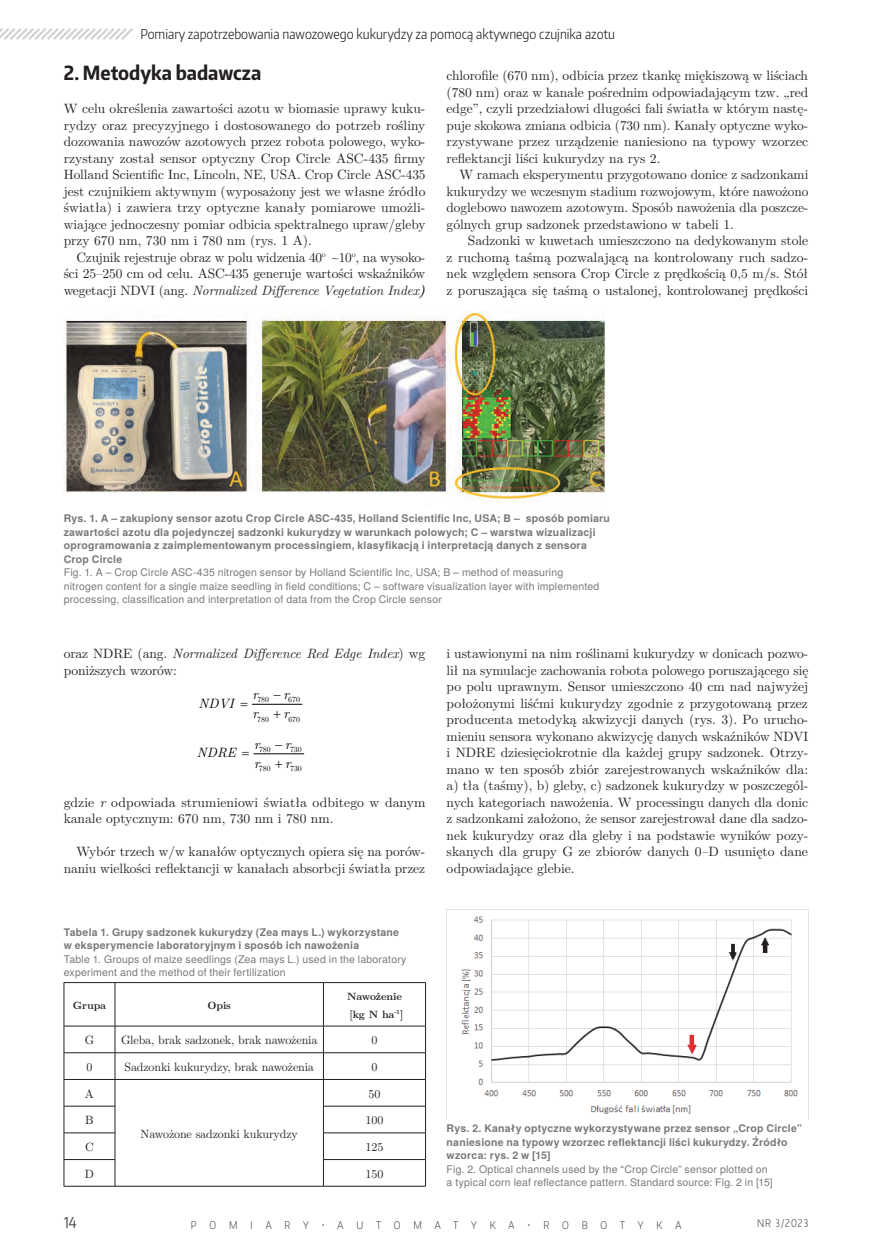
<style>
.page{position:relative;width:872px;height:1255px;background:#fff}
.page>*{position:absolute;margin:0;border:0;box-sizing:border-box;transform-origin:0 0}
.t1{font:700 19.5px "Encode Sans Condensed";color:#231f20}
.t2{font:300 15px "Encode Sans Condensed";color:#231f20}
.t3{font:13.5px/16.5px "LM Roman 10";letter-spacing:-.005em;color:#231f20;text-align:justify}
.t4{font:300 13.5px "Encode Sans Condensed";color:#231f20}
.t5{font:italic 13.5px "LM Roman 10";letter-spacing:.005em;color:#000001}
.t6{font:12px "LM Roman 10";letter-spacing:-.01em;color:#231f20}
.t7{font:700 10.5px/13.5px "Te X Gyre Heros";letter-spacing:.02em;color:#76787b}
.t8{font:10.5px/13.5px "Te X Gyre Heros";letter-spacing:.015em;color:#76787b}
.t9{font:200 10.5px "Encode Sans Condensed";letter-spacing:1.225em;color:#231f20}
.t10{font:700 10.5px/18px "LM Roman 10";letter-spacing:-.01em;color:#231f20}
.t11{font:7.8px "LM Roman 10";letter-spacing:-.005em;color:#000001}
.s1{font-style:italic}
.s2{font-weight:700;font-style:italic}
</style>
<div class="page">
<hr style="left:64px;top:982px;width:51px;height:1px;background:#231f20">
<hr style="left:64px;top:982px;width:1px;height:43px;background:#231f20">
<hr style="left:115px;top:982px;width:208px;height:1px;background:#231f20">
<hr style="left:115px;top:982px;width:1px;height:43px;background:#231f20">
<hr style="left:323px;top:982px;width:103px;height:1px;background:#231f20">
<hr style="left:323px;top:982px;width:1px;height:43px;background:#231f20">
<hr style="left:425px;top:982px;width:1px;height:43px;background:#231f20">
<hr style="left:64px;top:1025px;width:51px;height:1px;background:#231f20">
<hr style="left:115px;top:1025px;width:208px;height:1px;background:#231f20">
<hr style="left:323px;top:1025px;width:103px;height:1px;background:#231f20">
<hr style="left:64px;top:1052px;width:51px;height:1px;background:#231f20">
<hr style="left:115px;top:1052px;width:208px;height:1px;background:#231f20">
<hr style="left:323px;top:1052px;width:103px;height:1px;background:#231f20">
<hr style="left:64px;top:1079px;width:51px;height:1px;background:#231f20">
<hr style="left:115px;top:1079px;width:208px;height:1px;background:#231f20">
<hr style="left:115px;top:1185px;width:208px;height:1px;background:#231f20">
<hr style="left:323px;top:1079px;width:103px;height:1px;background:#231f20">
<hr style="left:64px;top:1105px;width:51px;height:1px;background:#231f20">
<hr style="left:323px;top:1105px;width:103px;height:1px;background:#231f20">
<hr style="left:64px;top:1132px;width:51px;height:1px;background:#231f20">
<hr style="left:323px;top:1132px;width:103px;height:1px;background:#231f20">
<hr style="left:64px;top:1159px;width:51px;height:1px;background:#231f20">
<svg style="left:64px;top:1026px;width:1px;height:159px"></svg>
<svg style="left:115px;top:1026px;width:1px;height:159px"></svg>
<hr style="left:64px;top:1185px;width:51px;height:1px;background:#231f20">
<hr style="left:323px;top:1159px;width:103px;height:1px;background:#231f20">
<svg style="left:323px;top:1026px;width:1px;height:159px"></svg>
<svg style="left:425px;top:1026px;width:1px;height:159px"></svg>
<hr style="left:323px;top:1185px;width:103px;height:1px;background:#231f20">
<img style="left:64px;top:311px;width:542px;height:190px">
<img style="left:446px;top:909px;width:362px;height:210px">
<hr style="left:252px;top:704px;width:50px;height:1px;background:#000001">
<hr style="left:254px;top:753px;width:50px;height:1px;background:#000001">
<svg style="left:0;top:28px;width:133px;height:12px"></svg>
<p class="t4" style="left:140px;top:25px;width:476px">Pomiary zapotrzebowania nawozowego kukurydzy za pomocą aktywnego czujnika azotu</p>
<h1 class="t1" style="left:64px;top:60px;width:199px">2. Metodyka badawcza</h1>
<p class="t3" style="left:64px;top:99px;width:363px">W celu określenia zawartości azotu w biomasie uprawy kuku&shy;rydzy oraz precyzyjnego i dostosowanego do potrzeb rośliny dozowania nawozów azotowych przez robota polowego, wyko&shy;rzystany został sensor optyczny Crop Circle ASC-435 firmy Holland Scientific Inc, Lincoln, NE, USA. Crop Circle ASC-435 jest czujnikiem aktywnym (wyposażony jest we własne źródło światła) i zawiera trzy optyczne kanały pomiarowe umożli&shy;wiające jednoczesny pomiar odbicia spektralnego upraw/gleby przy 670 nm, 730 nm i 780 nm (rys. 1 A).</p>
<p class="t3" style="left:64px;top:248px;width:363px;text-indent:13px">Czujnik rejestruje obraz w polu widzenia 40<sup>o</sup> ~10<sup>o</sup>, na wysoko&shy;ści 25–250 cm od celu. ASC-435 generuje wartości wskaźników wegetacji NDVI (ang. <span class="s1">Normalized Difference Vegetation Index</span><span class="s2">)</span></p>
<p class="t3" style="left:446px;top:66px;width:363px">chlorofile (670 nm), odbicia przez tkankę miękiszową w liściach (780 nm) oraz w kanale pośrednim odpowiadającym tzw. „red edge”, czyli przedziałowi długości fali światła w którym nastę&shy;puje skokowa zmiana odbicia (730 nm). Kanały optyczne wyko&shy;rzystywane przez urządzenie naniesiono na typowy wzorzec reflektancji liści kukurydzy na rys 2.</p>
<p class="t3" style="left:446px;top:165px;width:363px;text-indent:13px">W ramach eksperymentu przygotowano donice z sadzonkami kukurydzy we wczesnym stadium rozwojowym, które nawożono doglebowo nawozem azotowym. Sposób nawożenia dla poszcze&shy;gólnych grup sadzonek przedstawiono w tabeli 1.</p>
<p class="t3" style="left:446px;top:231px;width:363px;text-indent:21px">Sadzonki w kuwetach umieszczono na dedykowanym stole z ruchomą taśmą pozwalającą na kontrolowany ruch sadzo&shy;nek względem sensora Crop Circle z prędkością 0,5 m/s. Stół z poruszająca się taśmą o ustalonej, kontrolowanej prędkości</p>
<p class="t7" style="left:64px;top:511px;width:547px">Rys. 1. A – zakupiony sensor azotu Crop Circle ASC-435, Holland Scientific Inc, USA; B – sposób pomiaru zawartości azotu dla pojedynczej sadzonki kukurydzy w warunkach polowych; C – warstwa wizualizacji oprogramowania z zaimplementowanym processingiem, klasyfikacją i interpretacją danych z sensora Crop Circle</p>
<p class="t8" style="left:64px;top:564px;width:537px">Fig. 1. A – Crop Circle ASC-435 nitrogen sensor by Holland Scientific Inc, USA; B – method of measuring nitrogen content for a single maize seedling in field conditions; C – software visualization layer with implemented processing, classification and interpretation of data from the Crop Circle sensor</p>
<p class="t3" style="left:64px;top:644px;width:363px">oraz NDRE (ang. <span class="s1">Normalized Difference Red Edge Index</span>) wg poniższych wzorów:</p>
<p class="t11" style="left:257px;top:693px;width:13px">780</p>
<p class="t11" style="left:288px;top:693px;width:13px">670</p>
<p class="t11" style="left:257px;top:713px;width:13px">780</p>
<p class="t11" style="left:288px;top:713px;width:13px">670</p>
<p class="t5" style="left:252px;top:683px;width:7px">r</p>
<p class="t5" style="left:273px;top:683px;width:17px">−r</p>
<p class="t5" style="left:198px;top:692px;width:37px">NDVI</p>
<p class="t5" style="left:252px;top:703px;width:7px">r</p>
<p class="t5" style="left:283px;top:703px;width:7px">r</p>
<p class="t11" style="left:259px;top:743px;width:13px">780</p>
<p class="t11" style="left:290px;top:743px;width:13px">730</p>
<p class="t11" style="left:259px;top:762px;width:13px">780</p>
<p class="t11" style="left:290px;top:762px;width:13px">730</p>
<p class="t5" style="left:254px;top:733px;width:7px">r</p>
<p class="t5" style="left:275px;top:733px;width:17px">−r</p>
<p class="t5" style="left:197px;top:742px;width:41px">NDRE</p>
<p class="t5" style="left:254px;top:752px;width:7px">r</p>
<p class="t5" style="left:285px;top:752px;width:7px">r</p>
<p class="t3" style="left:64px;top:792px;width:363px">gdzie <span class="s1">r</span> odpowiada strumieniowi światła odbitego w danym kanale optycznym: 670 nm, 730 nm i 780 nm.</p>
<p class="t3" style="left:64px;top:842px;width:363px;text-align:right">Wybór trzech w/w kanałów optycznych opiera się na porów&shy;naniu wielkości reflektancji w kanałach absorbcji światła przez</p>
<p class="t7" style="left:64px;top:924px;width:337px">Tabela 1. Grupy sadzonek kukurydzy (Zea mays L.) wykorzystane w eksperymencie laboratoryjnym i sposób ich nawożenia</p>
<p class="t8" style="left:64px;top:951px;width:344px">Table 1. Groups of maize seedlings (Zea mays L.) used in the laboratory experiment and the method of their fertilization</p>
<p class="t10" style="left:73px;top:995px;width:35px">Grupa</p>
<p class="t10" style="left:207px;top:995px;width:25px">Opis</p>
<p class="t10" style="left:347px;top:986px;width:58px">Nawożenie [kg N ha<sup>-1</sup>]</p>
<p class="t6" style="left:85px;top:1030px;width:11px">G</p>
<p class="t6" style="left:121px;top:1030px;width:198px">Gleba, brak sadzonek, brak nawożenia</p>
<p class="t6" style="left:371px;top:1030px;width:7px">0</p>
<p class="t6" style="left:86px;top:1057px;width:7px">0</p>
<p class="t6" style="left:124px;top:1057px;width:191px">Sadzonki kukurydzy, brak nawożenia</p>
<p class="t6" style="left:371px;top:1057px;width:7px">0</p>
<p class="t6" style="left:85px;top:1083px;width:10px">A</p>
<p class="t6" style="left:140px;top:1124px;width:159px">Nawożone sadzonki kukurydzy</p>
<p class="t6" style="left:368px;top:1083px;width:13px">50</p>
<p class="t6" style="left:85px;top:1110px;width:10px">B</p>
<p class="t6" style="left:365px;top:1110px;width:19px">100</p>
<p class="t6" style="left:85px;top:1137px;width:10px">C</p>
<p class="t6" style="left:365px;top:1137px;width:19px">125</p>
<p class="t6" style="left:85px;top:1164px;width:11px">D</p>
<p class="t6" style="left:365px;top:1164px;width:19px">150</p>
<p class="t3" style="left:446px;top:644px;width:363px">i ustawionymi na nim roślinami kukurydzy w donicach pozwo&shy;lił na symulacje zachowania robota polowego poruszającego się po polu uprawnym. Sensor umieszczono 40 cm nad najwyżej położonymi liśćmi kukurydzy zgodnie z przygotowaną przez producenta metodyką akwizycji danych (rys. 3). Po urucho&shy;mieniu sensora wykonano akwizycję danych wskaźników NDVI i NDRE dziesięciokrotnie dla każdej grupy sadzonek. Otrzy&shy;mano w ten sposób zbiór zarejestrowanych wskaźników dla: a) tła (taśmy), b) gleby, c) sadzonek kukurydzy w poszczegól&shy;nych kategoriach nawożenia. W processingu danych dla donic z sadzonkami założono, że sensor zarejestrował dane dla sadzo&shy;nek kukurydzy oraz dla gleby i na podstawie wyników pozy&shy;skanych dla grupy G ze zbiorów danych 0–D usunięto dane odpowiadające glebie.</p>
<p class="t7" style="left:446px;top:1121px;width:357px">Rys. 2. Kanały optyczne wykorzystywane przez sensor „Crop Circle” naniesione na typowy wzorzec reflektancji liści kukurydzy. Źródło wzorca: rys. 2 w [15]</p>
<p class="t8" style="left:446px;top:1161px;width:328px">Fig. 2. Optical channels used by the “Crop Circle” sensor plotted on a typical corn leaf reflectance pattern. Standard source: Fig. 2 in [15]</p>
<p class="t2" style="left:64px;top:1212px;width:14px">14</p>
<p class="t9" style="left:191px;top:1217px;width:492px">POMIARY•AUTOMATYKA•ROBOTYKA</p>
<p class="t9" style="left:757px;top:1216px;width:53px">NR 3/2023</p>
</div>
